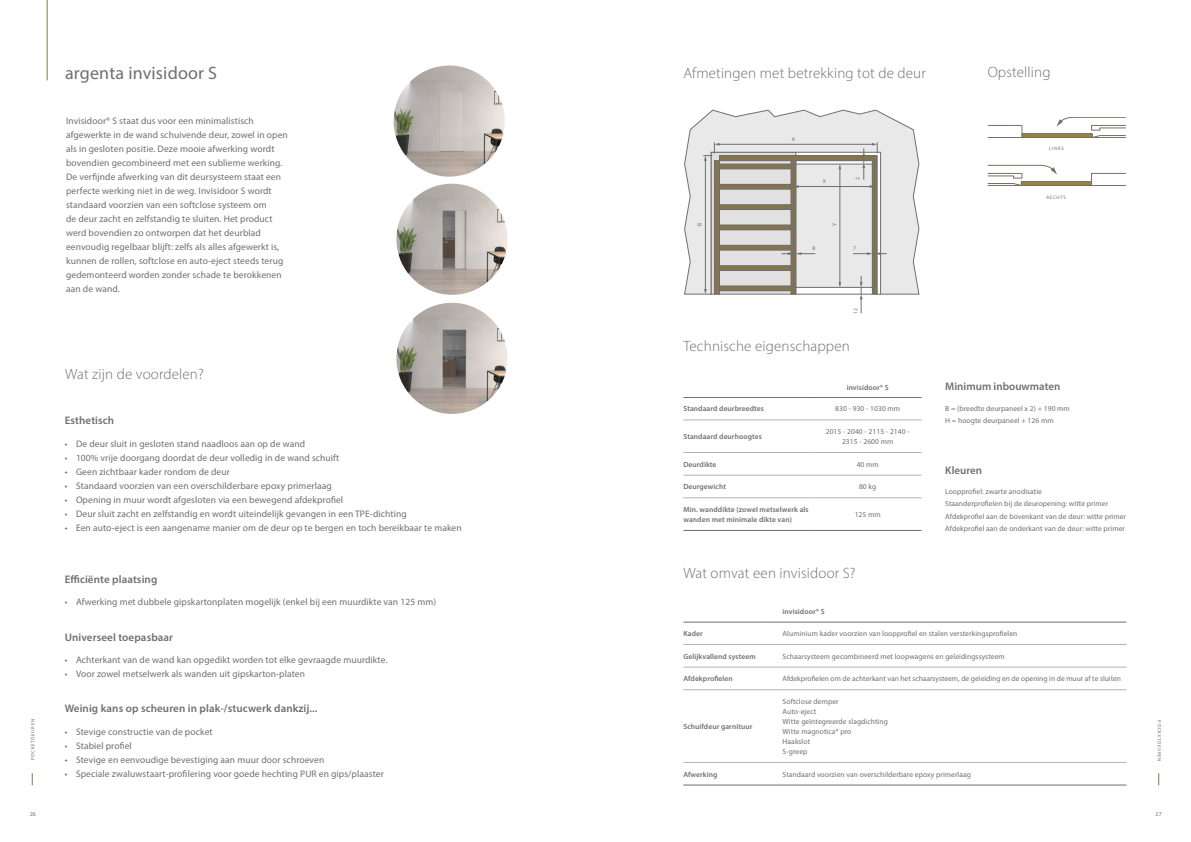
<style>
.page{position:relative;width:1191px;height:842px;background:#fff}
.page>*{position:absolute;margin:0;border:0;box-sizing:border-box;transform-origin:0 0}
.t1{font:18px "Myriad Pro";letter-spacing:.01em;color:#706f6f}
.t2{font:300 15px "Myriad Pro";letter-spacing:.01em;color:#706f6f}
.t3{font:600 11px "Myriad Pro";letter-spacing:.01em;color:#706f6f}
.t4{font:9.5px/14px "Myriad Pro";letter-spacing:.01em;color:#706f6f}
.t5{font:7.5px/10px "Myriad Pro";letter-spacing:.01em;color:#706f6f}
.t6{font:600 7.5px/10px "Myriad Pro";letter-spacing:.01em;color:#706f6f}
.t7{font:6px "Myriad Pro";color:#83754e}
.t8{font:5.6px "Myriad Pro";color:#706f6f}
.t9{font:4.9px "Myriad Pro";letter-spacing:.145em;color:#706f6f}
</style>
<div class="page">
<hr style="left:47px;top:0;width:1px;height:80px;background:#83754e">
<svg style="left:1158px;top:773px;width:1px;height:12px"></svg>
<svg style="left:32px;top:773px;width:1px;height:12px"></svg>
<img style="left:394px;top:66px;width:111px;height:111px;border-radius:56px">
<img style="left:396px;top:184px;width:111px;height:111px;border-radius:56px">
<img style="left:396px;top:303px;width:111px;height:111px;border-radius:56px">
<div style="left:987px;top:125px;width:35px;height:13px;border:1px solid #787065"></div>
<hr style="left:1022px;top:134px;width:70px;height:3px;background:#988442">
<div style="left:1021px;top:133px;width:71px;height:5px;border:1px solid #787065"></div>
<svg style="left:1056px;top:117px;width:69px;height:21px"></svg>
<div style="left:1091px;top:173px;width:34px;height:13px;border:1px solid #787065"></div>
<hr style="left:1021px;top:182px;width:70px;height:3px;background:#988442">
<div style="left:1021px;top:181px;width:70px;height:5px;border:1px solid #787065"></div>
<svg style="left:987px;top:165px;width:70px;height:21px"></svg>
<svg style="left:684px;top:110px;width:235px;height:185px;background:#d7d5d2"></svg>
<div style="left:872px;top:164px;width:3px;height:124px;border:1px dashed #706f6f"></div>
<hr style="left:796px;top:294px;width:84px;height:1px;background:#706f6f">
<hr style="left:705px;top:160px;width:1px;height:130px;background:#706f6f">
<svg style="left:704px;top:289px;width:3px;height:5px"></svg>
<hr style="left:839px;top:168px;width:1px;height:115px;background:#706f6f">
<svg style="left:838px;top:282px;width:3px;height:5px"></svg>
<svg style="left:838px;top:164px;width:3px;height:5px"></svg>
<hr style="left:718px;top:144px;width:155px;height:1px;background:#706f6f">
<svg style="left:703px;top:142px;width:16px;height:19px"></svg>
<svg style="left:781px;top:252px;width:34px;height:3px"></svg>
<hr style="left:797px;top:186px;width:73px;height:1px;background:#706f6f">
<svg style="left:793px;top:185px;width:5px;height:3px"></svg>
<svg style="left:853px;top:252px;width:33px;height:3px"></svg>
<svg style="left:859px;top:276px;width:3px;height:37px"></svg>
<svg style="left:862px;top:142px;width:16px;height:46px"></svg>
<hr style="left:683px;top:397px;width:131px;height:1px;background:#706f6f">
<hr style="left:814px;top:397px;width:107px;height:1px;background:#706f6f">
<hr style="left:683px;top:420px;width:131px;height:1px;background:#b3b2b2">
<hr style="left:814px;top:420px;width:107px;height:1px;background:#b3b2b2">
<hr style="left:683px;top:452px;width:131px;height:1px;background:#b3b2b2">
<hr style="left:814px;top:452px;width:107px;height:1px;background:#b3b2b2">
<hr style="left:683px;top:475px;width:131px;height:1px;background:#b3b2b2">
<hr style="left:814px;top:475px;width:107px;height:1px;background:#b3b2b2">
<hr style="left:683px;top:497px;width:131px;height:1px;background:#b3b2b2">
<hr style="left:814px;top:497px;width:107px;height:1px;background:#b3b2b2">
<hr style="left:683px;top:530px;width:131px;height:1px;background:#706f6f">
<hr style="left:814px;top:530px;width:107px;height:1px;background:#706f6f">
<hr style="left:683px;top:622px;width:82px;height:1px;background:#706f6f">
<hr style="left:765px;top:622px;width:361px;height:1px;background:#706f6f">
<hr style="left:683px;top:644px;width:82px;height:1px;background:#b3b2b2">
<hr style="left:765px;top:644px;width:361px;height:1px;background:#b3b2b2">
<hr style="left:683px;top:667px;width:82px;height:1px;background:#b3b2b2">
<hr style="left:765px;top:667px;width:361px;height:1px;background:#b3b2b2">
<hr style="left:683px;top:689px;width:82px;height:1px;background:#b3b2b2">
<hr style="left:765px;top:689px;width:361px;height:1px;background:#b3b2b2">
<hr style="left:683px;top:762px;width:82px;height:1px;background:#b3b2b2">
<hr style="left:765px;top:762px;width:361px;height:1px;background:#b3b2b2">
<hr style="left:683px;top:785px;width:82px;height:1px;background:#706f6f">
<hr style="left:765px;top:785px;width:361px;height:1px;background:#706f6f">
<h1 class="t1" style="left:65px;top:62px;width:153px">argenta invisidoor S</h1>
<p class="t4" style="left:66px;top:114px;width:223px">Invisidoor® S staat dus voor een minimalistisch afgewerkte in de wand schuivende deur, zowel in open als in gesloten positie. Deze mooie afwerking wordt bovendien gecombineerd met een sublieme werking.<br>De verfijnde afwerking van dit deursysteem staat een perfecte werking niet in de weg. Invisidoor S wordt standaard voorzien van een softclose systeem om<br>de deur zacht en zelfstandig te sluiten. Het product werd bovendien zo ontworpen dat het deurblad eenvoudig regelbaar blijft: zelfs als alles afgewerkt is, kunnen de rollen, softclose en auto-eject steeds terug gedemonteerd worden zonder schade te berokkenen aan de wand.</p>
<p class="t9" style="left:30px;top:760px;width:43px;rotate:-90deg">POCKETDEUREN</p>
<h2 class="t2" style="left:65px;top:365px;width:140px">Wat zijn de voordelen?</h2>
<p class="t3" style="left:65px;top:414px;width:51px">Esthetisch</p>
<p class="t4" style="left:65px;top:437px;width:242px">• De deur sluit in gesloten stand naadloos aan op de wand</p>
<p class="t4" style="left:65px;top:451px;width:276px">• 100% vrije doorgang doordat de deur volledig in de wand schuift</p>
<p class="t4" style="left:65px;top:465px;width:167px">• Geen zichtbaar kader rondom de deur</p>
<p class="t4" style="left:65px;top:479px;width:268px">• Standaard voorzien van een overschilderbare epoxy primerlaag</p>
<p class="t4" style="left:65px;top:493px;width:280px">• Opening in muur wordt afgesloten via een bewegend afdekprofiel</p>
<p class="t4" style="left:65px;top:507px;width:343px">• Deur sluit zacht en zelfstandig en wordt uiteindelijk gevangen in een TPE-dichting</p>
<p class="t4" style="left:65px;top:521px;width:398px">• Een auto-eject is een aangename manier om de deur op te bergen en toch bereikbaar te maken</p>
<p class="t3" style="left:65px;top:572px;width:94px">Efficiënte plaatsing</p>
<p class="t4" style="left:65px;top:595px;width:373px">• Afwerking met dubbele gipskartonplaten mogelijk (enkel bij een muurdikte van 125 mm)</p>
<p class="t3" style="left:65px;top:630px;width:110px">Universeel toepasbaar</p>
<p class="t4" style="left:65px;top:653px;width:324px">• Achterkant van de wand kan opgedikt worden tot elke gevraagde muurdikte.</p>
<p class="t4" style="left:65px;top:667px;width:242px">• Voor zowel metselwerk als wanden uit gipskarton-platen</p>
<p class="t3" style="left:65px;top:701px;width:254px">Weinig kans op scheuren in plak-/stucwerk dankzij...</p>
<p class="t4" style="left:65px;top:724px;width:149px">• Stevige constructie van de pocket</p>
<p class="t4" style="left:65px;top:738px;width:69px">• Stabiel profiel</p>
<p class="t4" style="left:65px;top:752px;width:261px">• Stevige en eenvoudige bevestiging aan muur door schroeven</p>
<p class="t4" style="left:65px;top:766px;width:321px">• Speciale zwaluwstaart-profilering voor goede hechting PUR en gips/plaaster</p>
<h2 class="t2" style="left:683px;top:64px;width:244px">Afmetingen met betrekking tot de deur</h2>
<h2 class="t2" style="left:987px;top:63px;width:64px">Opstelling</h2>
<p class="t8" style="left:696px;top:226px;width:5px;rotate:-90deg">B</p>
<p class="t8" style="left:791px;top:135px;width:5px">A</p>
<p class="t8" style="left:822px;top:178px;width:5px">X</p>
<p class="t8" style="left:812px;top:245px;width:4px">8</p>
<p class="t8" style="left:831px;top:226px;width:5px;rotate:-90deg">Y</p>
<p class="t8" style="left:854px;top:180px;width:4px;rotate:-90deg">2</p>
<p class="t8" style="left:853px;top:244px;width:4px">7</p>
<p class="t8" style="left:852px;top:314px;width:7px;rotate:-90deg">12</p>
<h2 class="t2" style="left:683px;top:337px;width:168px">Technische eigenschappen</h2>
<p class="t6" style="left:846px;top:382px;width:44px">invisidoor® S</p>
<p class="t6" style="left:683px;top:404px;width:82px">Standaard deurbreedtes</p>
<p class="t5" style="left:835px;top:404px;width:66px">830 - 930 - 1030 mm</p>
<p class="t6" style="left:683px;top:431px;width:80px">Standaard deurhoogtes</p>
<p class="t5" style="left:825px;top:426px;width:85px;text-align:center">2015 - 2040 - 2115 - 2140 -<br>2315 - 2600 mm</p>
<p class="t6" style="left:683px;top:459px;width:35px">Deurdikte</p>
<p class="t5" style="left:856px;top:459px;width:24px">40 mm</p>
<p class="t6" style="left:683px;top:482px;width:44px">Deurgewicht</p>
<p class="t5" style="left:859px;top:482px;width:19px">80 kg</p>
<p class="t6" style="left:683px;top:504px;width:127px">Min. wanddikte (zowel metselwerk als wanden met minimale dikte van)</p>
<p class="t5" style="left:854px;top:509px;width:28px">125 mm</p>
<h2 class="t2" style="left:683px;top:564px;width:174px">Wat omvat een invisidoor S?</h2>
<p class="t6" style="left:782px;top:607px;width:44px">invisidoor® S</p>
<p class="t9" style="left:1049px;top:146px;width:16px">LINKS</p>
<p class="t9" style="left:1046px;top:194px;width:21px">RECHTS</p>
<p class="t3" style="left:945px;top:379px;width:117px">Minimum inbouwmaten</p>
<p class="t5" style="left:945px;top:402px;width:126px;line-height:12.2px">B = (breedte deurpaneel x 2) + 190 mm<br>H = hoogte deurpaneel + 126 mm</p>
<p class="t3" style="left:945px;top:463px;width:38px">Kleuren</p>
<p class="t5" style="left:945px;top:485px;width:182px;line-height:12.2px">Loopprofiel: zwarte anodisatie<br>Staanderprofielen bij de deuropening: witte primer Afdekprofiel aan de bovenkant van de deur: witte primer Afdekprofiel aan de onderkant van de deur: witte primer</p>
<p class="t6" style="left:683px;top:628px;width:21px">Kader</p>
<p class="t5" style="left:782px;top:628px;width:236px">Aluminium kader voorzien van loopprofiel en stalen versterkingsprofielen</p>
<p class="t6" style="left:683px;top:651px;width:74px">Gelijkvallend systeem</p>
<p class="t5" style="left:782px;top:651px;width:224px">Schaarsysteem gecombineerd met loopwagens en geleidingssysteem</p>
<p class="t6" style="left:683px;top:673px;width:51px">Afdekprofielen</p>
<p class="t5" style="left:782px;top:674px;width:340px">Afdekprofielen om de achterkant van het schaarsysteem, de geleiding en de opening in de muur af te sluiten</p>
<p class="t6" style="left:683px;top:721px;width:71px">Schuifdeur garnituur</p>
<p class="t5" style="left:782px;top:696px;width:107px">Softclose demper<br>Auto-eject<br>Witte geïntegreerde slagdichting<br>Witte magnotica® pro<br>Haakslot<br>S-greep</p>
<p class="t6" style="left:683px;top:769px;width:36px">Afwerking</p>
<p class="t5" style="left:782px;top:769px;width:190px">Standaard voorzien van overschilderbare epoxy primerlaag</p>
<p class="t9" style="left:1162px;top:720px;width:43px;rotate:90deg">POCKETDEUREN</p>
<p class="t7" style="left:30px;top:810px;width:8px">26</p>
<p class="t7" style="left:1155px;top:810px;width:8px">27</p>
</div>
